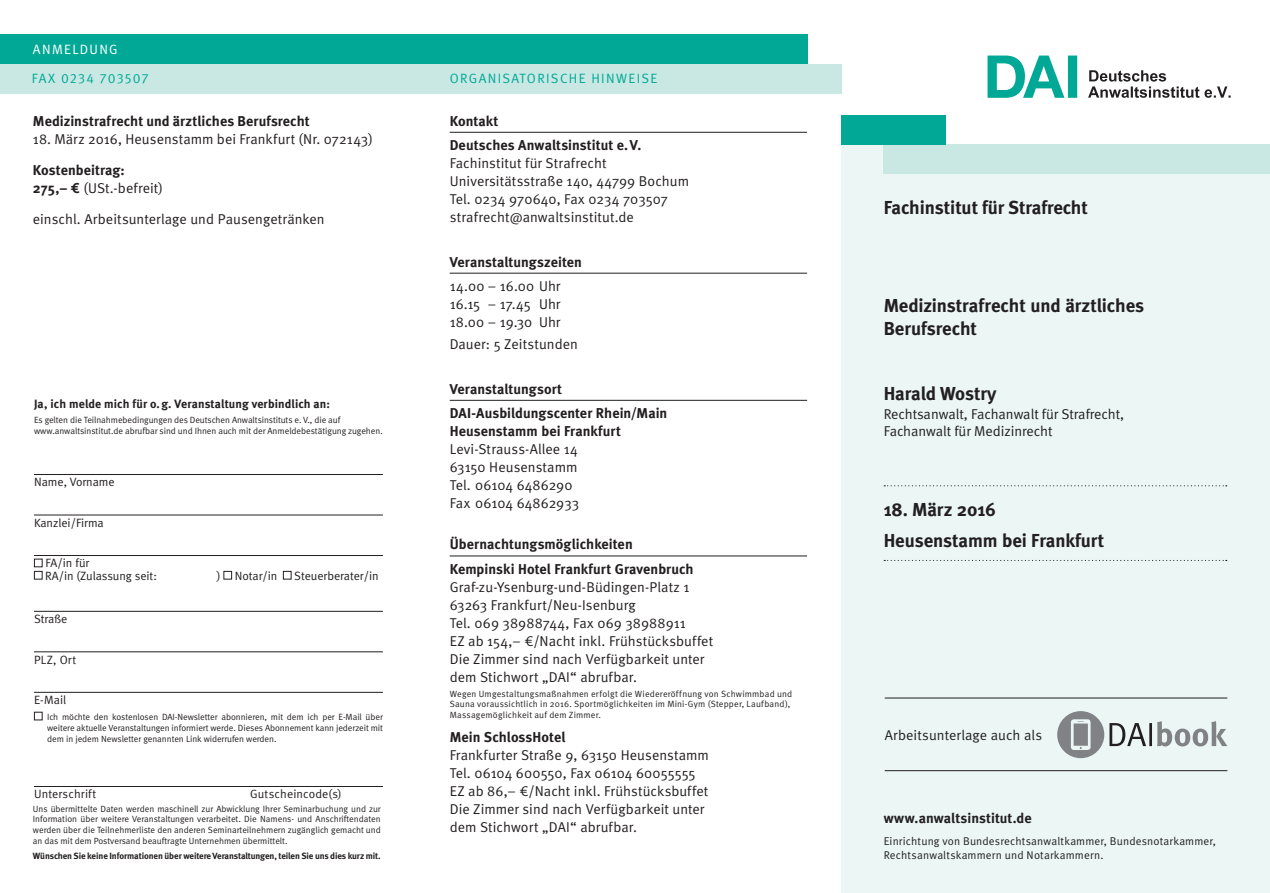
<style>
.page{position:relative;width:1270px;height:893px;background:#fff}
.page>*{position:absolute;margin:0;border:0;box-sizing:border-box;transform-origin:0 0}
.t1{font:700 18.75px/22.5px "Meta";color:#231f20}
.t2{font:14.25px/18px "Meta Normal";letter-spacing:.005em;color:#231f20}
.t3{font:700 14.25px/24.5px "Meta";letter-spacing:.005em;color:#231f20}
.t4{font:14.1px "Meta Normal";letter-spacing:.005em;color:#231f20}
.t5{font:700 14.1px "Meta";letter-spacing:.005em;color:#231f20}
.t6{font:13.5px "Meta Normal";letter-spacing:.1em;color:#00a895}
.t7{font:13.5px "Meta Normal Expert";letter-spacing:.09em;color:#00a895}
.t8{font:13.5px "Meta Normal";letter-spacing:.1em;color:#fff}
.t9{font:12px/12.3px "Meta Normal";color:#231f20}
.t10{font:700 12px "Meta";letter-spacing:.01em;color:#231f20}
.t11{font:11.25px/13.5px "Meta Normal";letter-spacing:.015em;color:#231f20}
.t12{font:9px/10.8px "Meta Normal";color:#231f20;text-align:justify}
.t13{font:9px/10.5px "Meta Normal";letter-spacing:.02em;color:#231f20}
.t14{font:700 9px "Meta";letter-spacing:-.01em;color:#231f20}
.s1{font-family:"Meta Normal"}
.s2{font-family:"Meta";font-weight:700}
.s3{font-size:14.1px}
</style>
<div class="page">
<div style="left:0;top:64px;width:841px;height:30px;background:#c9e8e4"></div>
<svg style="left:987px;top:56px;width:90px;height:42px"></svg>
<div style="left:841px;top:145px;width:428px;height:748px;background:#ebf6f5"></div>
<div style="left:883px;top:145px;width:386px;height:29px;background:#c9e8e4"></div>
<div style="left:0;top:34px;width:807px;height:30px;background:#00a895"></div>
<div style="left:841px;top:115px;width:104px;height:30px;background:#00a895"></div>
<hr style="left:449px;top:132px;width:358px;height:1px;background:#231f20">
<hr style="left:449px;top:273px;width:358px;height:1px;background:#231f20">
<hr style="left:449px;top:400px;width:358px;height:1px;background:#231f20">
<hr style="left:449px;top:556px;width:358px;height:1px;background:#231f20">
<svg style="left:884px;top:485px;width:342px;height:1px"></svg>
<svg style="left:884px;top:560px;width:342px;height:1px"></svg>
<svg style="left:1088px;top:70px;width:142px;height:28px"></svg>
<hr style="left:34px;top:474px;width:349px;height:1px;background:#231f20">
<hr style="left:34px;top:515px;width:349px;height:1px;background:#231f20">
<hr style="left:34px;top:555px;width:349px;height:1px;background:#231f20">
<hr style="left:34px;top:611px;width:349px;height:1px;background:#231f20">
<hr style="left:34px;top:652px;width:349px;height:1px;background:#231f20">
<hr style="left:34px;top:692px;width:349px;height:1px;background:#231f20">
<hr style="left:34px;top:786px;width:349px;height:1px;background:#231f20">
<div style="left:34px;top:559px;width:9px;height:8px;border:1px solid #231f20"></div>
<div style="left:34px;top:571px;width:9px;height:8px;border:1px solid #231f20"></div>
<div style="left:223px;top:571px;width:9px;height:8px;border:1px solid #231f20"></div>
<div style="left:283px;top:571px;width:8px;height:8px;border:1px solid #231f20"></div>
<div style="left:34px;top:712px;width:9px;height:8px;border:1px solid #231f20"></div>
<hr style="left:884px;top:698px;width:343px;height:1px;background:#231f20">
<svg style="left:1057px;top:711px;width:170px;height:47px"></svg>
<hr style="left:884px;top:770px;width:343px;height:1px;background:#231f20">
<p class="t8" style="left:33px;top:41px;width:86px">Anmeldung</p>
<p class="t7" style="left:32px;top:71px;width:118px"><span class="s1">Fax</span> 0234 703507</p>
<p class="t6" style="left:449px;top:71px;width:209px">Organisatorische H inweise</p>
<p class="t3" style="left:33px;top:109px;width:278px">Medizinstrafrecht und ärztliches Berufsrecht</p>
<p class="t2" style="left:33px;top:130px;width:341px">18. März 2016, H eusenstamm bei Frankfurt (N r. 072143)</p>
<p class="t3" style="left:33px;top:158px;width:93px">Kostenbeitrag:</p>
<p class="t2" style="left:33px;top:172px;width:293px;line-height:30.8px"><span class="s2">275,– €</span> (USt.-befreit)<br>einschl. Arbeitsunterlage und Pausengetränken</p>
<p class="t10" style="left:34px;top:397px;width:297px">Ja, ich melde mich für o.g. Veranstaltung verbindlich an:</p>
<p class="t12" style="left:34px;top:414px;width:350px">Es gelten die Teilnahmebedingungen des Deutschen Anwaltsinstituts e. V., die auf www.anwaltsinstitut.de abrufbar sind und I hnen auch mit der Anmeldebestätigung zugehen.</p>
<p class="t9" style="left:34px;top:476px;width:82px">Name, Vorname</p>
<p class="t9" style="left:34px;top:516px;width:71px">Kanzlei/Firma</p>
<p class="t9" style="left:45px;top:557px;width:113px">FA/in für<br>RA/in (Zulassung seit:</p>
<p class="t9" style="left:217px;top:569px;width:62px">) Notar/in</p>
<p class="t9" style="left:294px;top:569px;width:86px">Steuerberater/in</p>
<p class="t9" style="left:34px;top:613px;width:35px">Straße</p>
<p class="t9" style="left:34px;top:653px;width:44px">PLZ, Ort</p>
<p class="t9" style="left:34px;top:694px;width:34px">E-Mail</p>
<p class="t12" style="left:47px;top:712px;width:337px">Ich möchte den kostenlosen DAI-Newsletter abonnieren, mit dem ich per E-Mail über weitere aktuelle Veranstaltungen informiert werde. Dieses Abonnement kann jederzeit mit dem in jedem Newsletter genannten Link widerrufen werden.</p>
<p class="t9" style="left:34px;top:788px;width:64px">U nterschrift</p>
<p class="t9" style="left:145px;top:788px;width:39px">G</p>
<p class="t9" style="left:258px;top:788px;width:85px">utscheincode(s)</p>
<p class="t12" style="left:33px;top:803px;width:349px">U ns übermittelte Daten werden maschinell zur Abwicklung I hrer Seminarbuchung und zur I nformation über weitere Veranstaltungen verarbeitet. Die Namens- und Anschriftendaten werden über die Teilnehmerliste den anderen Seminarteilnehmern zugänglich gemacht und an das mit dem Postversand beauftragte U nternehmen übermittelt.</p>
<p class="t14" style="left:33px;top:851px;width:349px">Wünschen Sie keine Informationen über weitere Veranstaltungen, teilen Sie uns dies kurz mit.</p>
<p class="t3" style="left:449px;top:109px;width:193px">Kontakt<br>Deutsches Anwaltsinstitut e.V.</p>
<p class="t2" style="left:449px;top:154px;width:241px">Fachinstitut für Strafrecht<br>U niversitätsstraße 140, 44799 Bochum Tel. 0234 970640, Fax 0234 703507 strafrecht@anwaltsinstitut.de</p>
<p class="t3" style="left:449px;top:249px;width:134px">Veranstaltungszeiten</p>
<p class="t2" style="left:449px;top:277px;width:112px;text-align:justify">14.00 – 16.00 Uhr 16.15 – 17.45 U hr 18.00 – 19.30 U hr</p>
<p class="t2" style="left:449px;top:335px;width:130px">Dauer: 5 Zeitstunden</p>
<p class="t3" style="left:449px;top:377px;width:219px">Veranstaltungsort<br>DAI-Ausbildungscenter Rhein/Main</p>
<p class="t3" style="left:449px;top:419px;width:173px">Heusenstamm bei Frankfurt</p>
<p class="t2" style="left:449px;top:440px;width:131px">Levi-Strauss-Allee 14<br>63150 H eusenstamm<br>Tel. 06104 6486290<br>Fax 06104 64862933</p>
<p class="t3" style="left:449px;top:532px;width:245px">Übernachtungsmöglichkeiten<br>Kempinski Hotel Frankfurt Gravenbruch</p>
<p class="t2" style="left:449px;top:578px;width:265px">Graf-zu-Ysenburg-und-Büdingen-Platz 1<br>63263 Frankfurt/N eu-Isenburg<br>Tel. 069 38988744, <span class="s3">Fax 069 38988911<br></span>EZ ab 154,– €/N acht inkl. Frühstücksbuffet Die Zimmer sind nach Verfügbarkeit unter dem Stichwort „DAI “ abrufbar.</p>
<p class="t13" style="left:449px;top:688px;width:344px">Wegen U mgestaltungsmaßnahmen erfolgt die Wiedereröffnung von Schwimmbad und<br>Sauna voraussichtlich in 2016. Sportmöglichkeiten im Mini-Gym (Stepper, Laufband),<br>Massagemöglichkeit auf dem Zimmer.</p>
<p class="t3" style="left:449px;top:725px;width:117px">Mein SchlossHotel</p>
<p class="t2" style="left:449px;top:746px;width:261px">Frankfurter Straße 9, 63150 H eusenstamm Tel. 06104 600550, <span class="s3">Fax 06104 60055555<br></span>EZ ab 86,– €/N acht inkl. Frühstücksbuffet Die Zimmer sind nach Verfügbarkeit unter dem Stichwort „DAI “ abrufbar.</p>
<h1 class="t1" style="left:883px;top:196px;width:206px">Fachinstitut für Strafrecht</h1>
<h1 class="t1" style="left:883px;top:294px;width:262px">Medizinstrafrecht und ärztliches<br>Berufsrecht</h1>
<h1 class="t1" style="left:883px;top:382px;width:114px">Harald Wostry</h1>
<p class="t2" style="left:883px;top:405px;width:242px;line-height:17.1px">Rechtsanwalt, Fachanwalt für Strafrecht,<br>Fachanwalt für Medizinrecht</p>
<h1 class="t1" style="left:883px;top:494px;width:222px;line-height:31px">18. März 2016<br>Heusenstamm bei Frankfurt</h1>
<p class="t4" style="left:884px;top:727px;width:159px">Arbeitsunterlage auch als</p>
<p class="t5" style="left:883px;top:810px;width:149px">www.anwaltsinstitut.de</p>
<p class="t11" style="left:883px;top:835px;width:334px">Einrichtung von Bundesrechtsanwaltkammer, Bundesnotarkammer,<br>Rechtsanwaltskammern und N otarkammern.</p>
</div>
